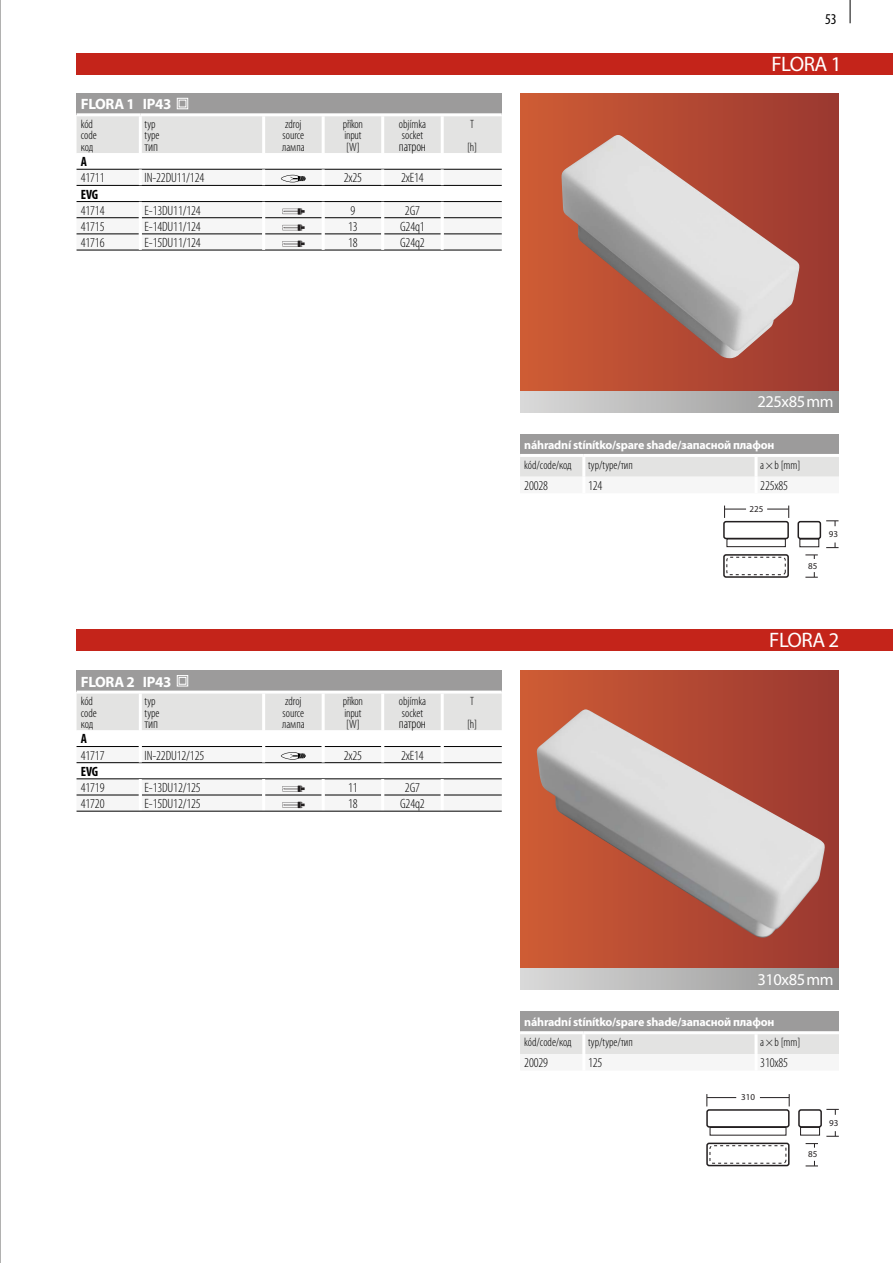
<style>
.page{position:relative;width:893px;height:1263px;background:#fff}
.page>*{position:absolute;margin:0;border:0;box-sizing:border-box;transform-origin:0 0}
.t1{font:21px "Myriad Pro";letter-spacing:-.025em;color:#fff}
.t2{font:16.5px "Myriad Pro";letter-spacing:-.025em;color:#fff}
.t3{font:700 15px "Myriad Pro";letter-spacing:-.02em;color:#fff}
.t4{font:condensed 15px "Myriad Pro";color:#000}
.t5{font:300 condensed 13.5px "Myriad Pro";letter-spacing:-.01em;color:#000}
.t6{font:700 condensed 13.5px "Myriad Pro";letter-spacing:-.01em;color:#000}
.t7{font:300 condensed 12px/11.2px "Myriad Pro";color:#000}
.t8{font:700 12px "Myriad Pro";letter-spacing:-.02em;color:#fff}
.t9{font:300 condensed 12px/11.2px "Myriad Pro";letter-spacing:-.02em;color:#000}
.t10{font:9px "Myriad Pro";color:#231f20}
</style>
<div class="page">
<hr style="left:0;top:0;width:1px;height:1263px;background:#b1b1b0">
<div style="left:77px;top:53px;width:816px;height:21px;background:#c4241a"></div>
<div style="left:77px;top:629px;width:816px;height:22px;background:#c4241a"></div>
<div style="left:520px;top:94px;width:319px;height:297px;background:linear-gradient(to right,#ce5c35,#9a3831)"></div>
<img style="left:561px;top:135px;width:239px;height:223px">
<div style="left:520px;top:671px;width:319px;height:297px;background:linear-gradient(to right,#ce5c35,#9a3831)"></div>
<img style="left:536px;top:709px;width:289px;height:229px">
<div style="left:520px;top:391px;width:319px;height:21px;background:linear-gradient(to right,#dadad9,#929291)"></div>
<div style="left:520px;top:968px;width:319px;height:22px;background:linear-gradient(to right,#dadad9,#929291)"></div>
<div style="left:520px;top:434px;width:319px;height:21px;background:#9c9b9b"></div>
<div style="left:520px;top:457px;width:319px;height:20px;background:#e3e3e2"></div>
<hr style="left:520px;top:454px;width:64px;height:3px;background:#fff">
<hr style="left:582px;top:457px;width:3px;height:20px;background:#fff">
<hr style="left:754px;top:457px;width:4px;height:20px;background:#f8f8f8">
<hr style="left:584px;top:454px;width:255px;height:3px;background:#fff">
<div style="left:520px;top:1011px;width:319px;height:22px;background:#9c9b9b"></div>
<div style="left:520px;top:1034px;width:319px;height:20px;background:#e3e3e2"></div>
<hr style="left:520px;top:1031px;width:64px;height:3px;background:#fff">
<hr style="left:582px;top:1034px;width:3px;height:20px;background:#fff">
<hr style="left:754px;top:1034px;width:4px;height:20px;background:#f6f6f5">
<hr style="left:584px;top:1031px;width:255px;height:3px;background:#fff">
<div style="left:77px;top:94px;width:425px;height:21px;background:#9c9b9b"></div>
<hr style="left:77px;top:113px;width:63px;height:3px;background:#fff">
<hr style="left:140px;top:113px;width:362px;height:3px;background:#fff">
<hr style="left:77px;top:250px;width:425px;height:1px;background:#000">
<div style="left:177px;top:98px;width:11px;height:11px;border:1px solid #fff"></div>
<div style="left:179px;top:100px;width:7px;height:7px;border:1px solid #fff"></div>
<svg style="left:77px;top:116px;width:425px;height:134px"></svg>
<div style="left:77px;top:671px;width:425px;height:21px;background:#9c9b9b"></div>
<hr style="left:77px;top:691px;width:425px;height:3px;background:#fff">
<hr style="left:77px;top:811px;width:425px;height:1px;background:#000">
<div style="left:177px;top:675px;width:11px;height:11px;border:1px solid #fff"></div>
<div style="left:179px;top:677px;width:7px;height:8px;border:1px solid #fff"></div>
<svg style="left:77px;top:693px;width:425px;height:118px"></svg>
<div style="left:723px;top:521px;width:66px;height:18px;border:2px solid #231f20;border-radius:2px"></div>
<div style="left:797px;top:521px;width:24px;height:18px;border:2px solid #231f20;border-radius:2px"></div>
<svg style="left:724px;top:555px;width:64px;height:22px"></svg>
<div style="left:723px;top:554px;width:66px;height:24px;border:2px solid #231f20;border-radius:2px"></div>
<div style="left:726px;top:539px;width:60px;height:8px;border:1px solid #231f20"></div>
<div style="left:727px;top:557px;width:58px;height:18px;background:#fff;border-radius:3px"></div>
<div style="left:727px;top:557px;width:58px;height:18px;border:1px dashed #231f20;border-radius:3px"></div>
<svg style="left:724px;top:506px;width:22px;height:12px"></svg>
<svg style="left:767px;top:506px;width:22px;height:12px"></svg>
<svg style="left:826px;top:521px;width:12px;height:5px"></svg>
<svg style="left:826px;top:542px;width:12px;height:6px"></svg>
<svg style="left:805px;top:555px;width:13px;height:4px"></svg>
<svg style="left:805px;top:572px;width:13px;height:6px"></svg>
<div style="left:706px;top:1109px;width:84px;height:18px;border:2px solid #231f20;border-radius:2px"></div>
<div style="left:798px;top:1109px;width:24px;height:18px;border:2px solid #231f20;border-radius:2px"></div>
<svg style="left:707px;top:1143px;width:82px;height:22px"></svg>
<div style="left:706px;top:1142px;width:84px;height:24px;border:2px solid #231f20;border-radius:2px"></div>
<div style="left:710px;top:1127px;width:76px;height:8px;border:1px solid #231f20"></div>
<div style="left:800px;top:1127px;width:20px;height:8px;border:1px solid #231f20"></div>
<div style="left:710px;top:1146px;width:76px;height:17px;background:#fff;border-radius:3px"></div>
<div style="left:710px;top:1145px;width:76px;height:18px;border:1px dashed #231f20;border-radius:3px"></div>
<svg style="left:707px;top:1094px;width:29px;height:12px"></svg>
<svg style="left:760px;top:1094px;width:30px;height:12px"></svg>
<svg style="left:826px;top:1109px;width:13px;height:6px"></svg>
<svg style="left:826px;top:1131px;width:13px;height:6px"></svg>
<svg style="left:806px;top:1143px;width:12px;height:5px"></svg>
<svg style="left:806px;top:1161px;width:12px;height:6px"></svg>
<svg style="left:850px;top:0;width:1px;height:23px"></svg>
<p class="t3" style="left:81px;top:99px;width:92px">FLORA 1 IP43</p>
<p class="t7" style="left:81px;top:120px;width:17px">kód code код</p>
<p class="t7" style="left:145px;top:120px;width:16px">typ type</p>
<p class="t5" style="left:145px;top:141px;width:15px">тип</p>
<p class="t7" style="left:282px;top:120px;width:24px">zdroj source лампа</p>
<p class="t9" style="left:343px;top:120px;width:22px">příkon input [W]</p>
<p class="t7" style="left:399px;top:120px;width:29px">objímka socket</p>
<p class="t5" style="left:399px;top:141px;width:29px">патрон</p>
<p class="t6" style="left:81px;top:157px;width:8px">A</p>
<p class="t5" style="left:81px;top:173px;width:25px">41711</p>
<p class="t5" style="left:145px;top:173px;width:61px">IN-22DU11/124</p>
<p class="t5" style="left:344px;top:173px;width:20px">2x25</p>
<p class="t5" style="left:401px;top:173px;width:24px">2xE14</p>
<p class="t6" style="left:81px;top:189px;width:19px">EVG</p>
<p class="t5" style="left:81px;top:205px;width:25px">41714</p>
<p class="t5" style="left:145px;top:205px;width:58px">E-13DU11/124</p>
<p class="t5" style="left:350px;top:205px;width:6px">9</p>
<p class="t5" style="left:405px;top:205px;width:17px">2G7</p>
<p class="t5" style="left:81px;top:222px;width:25px">41715</p>
<p class="t5" style="left:145px;top:222px;width:58px">E-14DU11/124</p>
<p class="t5" style="left:348px;top:222px;width:11px">13</p>
<p class="t5" style="left:400px;top:222px;width:26px">G24q1</p>
<p class="t5" style="left:81px;top:238px;width:25px">41716</p>
<p class="t5" style="left:145px;top:238px;width:58px">E-15DU11/124</p>
<p class="t5" style="left:348px;top:238px;width:11px">18</p>
<p class="t5" style="left:400px;top:238px;width:26px">G24q2</p>
<p class="t7" style="left:467px;top:114px;width:11px;line-height:22.5px">T [h]</p>
<p class="t4" style="left:825px;top:13px;width:13px">53</p>
<h1 class="t1" style="left:771px;top:56px;width:72px">FLORA 1</h1>
<p class="t3" style="left:81px;top:676px;width:92px">FLORA 2 IP43</p>
<p class="t7" style="left:81px;top:697px;width:17px">kód code код</p>
<p class="t7" style="left:145px;top:697px;width:16px">typ type</p>
<p class="t5" style="left:145px;top:718px;width:15px">тип</p>
<p class="t7" style="left:282px;top:697px;width:24px">zdroj source лампа</p>
<p class="t9" style="left:343px;top:697px;width:22px">příkon input [W]</p>
<p class="t7" style="left:399px;top:697px;width:29px">objímka socket</p>
<p class="t5" style="left:399px;top:718px;width:29px">патрон</p>
<p class="t6" style="left:81px;top:734px;width:8px">A</p>
<p class="t5" style="left:81px;top:750px;width:25px">41717</p>
<p class="t5" style="left:145px;top:750px;width:61px">IN-22DU12/125</p>
<p class="t5" style="left:344px;top:750px;width:20px">2x25</p>
<p class="t5" style="left:401px;top:750px;width:24px">2xE14</p>
<p class="t6" style="left:81px;top:766px;width:19px">EVG</p>
<p class="t5" style="left:81px;top:783px;width:25px">41719</p>
<p class="t5" style="left:145px;top:783px;width:58px">E-13DU12/125</p>
<p class="t5" style="left:348px;top:783px;width:11px">11</p>
<p class="t5" style="left:405px;top:783px;width:17px">2G7</p>
<p class="t5" style="left:81px;top:799px;width:25px">41720</p>
<p class="t5" style="left:145px;top:799px;width:58px">E-15DU12/125</p>
<p class="t5" style="left:348px;top:799px;width:11px">18</p>
<p class="t5" style="left:400px;top:799px;width:26px">G24q2</p>
<p class="t7" style="left:467px;top:691px;width:11px;line-height:22.5px">T [h]</p>
<p class="t2" style="left:757px;top:395px;width:78px">225x85 mm</p>
<p class="t8" style="left:524px;top:440px;width:252px">náhradní stínítko/spare shade/запасной плафон</p>
<p class="t7" style="left:524px;top:460px;width:49px">kód/code/код</p>
<p class="t7" style="left:588px;top:460px;width:46px">typ/type/тип</p>
<p class="t7" style="left:760px;top:460px;width:42px">a × b [mm]</p>
<p class="t5" style="left:524px;top:481px;width:25px">20028</p>
<p class="t5" style="left:588px;top:481px;width:16px">124</p>
<p class="t5" style="left:760px;top:481px;width:29px">225x85</p>
<p class="t10" style="left:749px;top:503px;width:15px">225</p>
<p class="t10" style="left:808px;top:560px;width:11px">85</p>
<p class="t10" style="left:829px;top:529px;width:11px">93</p>
<h1 class="t1" style="left:769px;top:632px;width:72px">FLORA 2</h1>
<p class="t2" style="left:757px;top:973px;width:78px">310x85 mm</p>
<p class="t8" style="left:524px;top:1017px;width:252px">náhradní stínítko/spare shade/запасной плафон</p>
<p class="t7" style="left:524px;top:1037px;width:49px">kód/code/код</p>
<p class="t7" style="left:588px;top:1037px;width:46px">typ/type/тип</p>
<p class="t7" style="left:760px;top:1037px;width:42px">a × b [mm]</p>
<p class="t5" style="left:524px;top:1058px;width:25px">20029</p>
<p class="t5" style="left:588px;top:1058px;width:16px">125</p>
<p class="t5" style="left:760px;top:1058px;width:29px">310x85</p>
<p class="t10" style="left:741px;top:1092px;width:15px">310</p>
<p class="t10" style="left:808px;top:1149px;width:11px">85</p>
<p class="t10" style="left:829px;top:1118px;width:11px">93</p>
</div>
